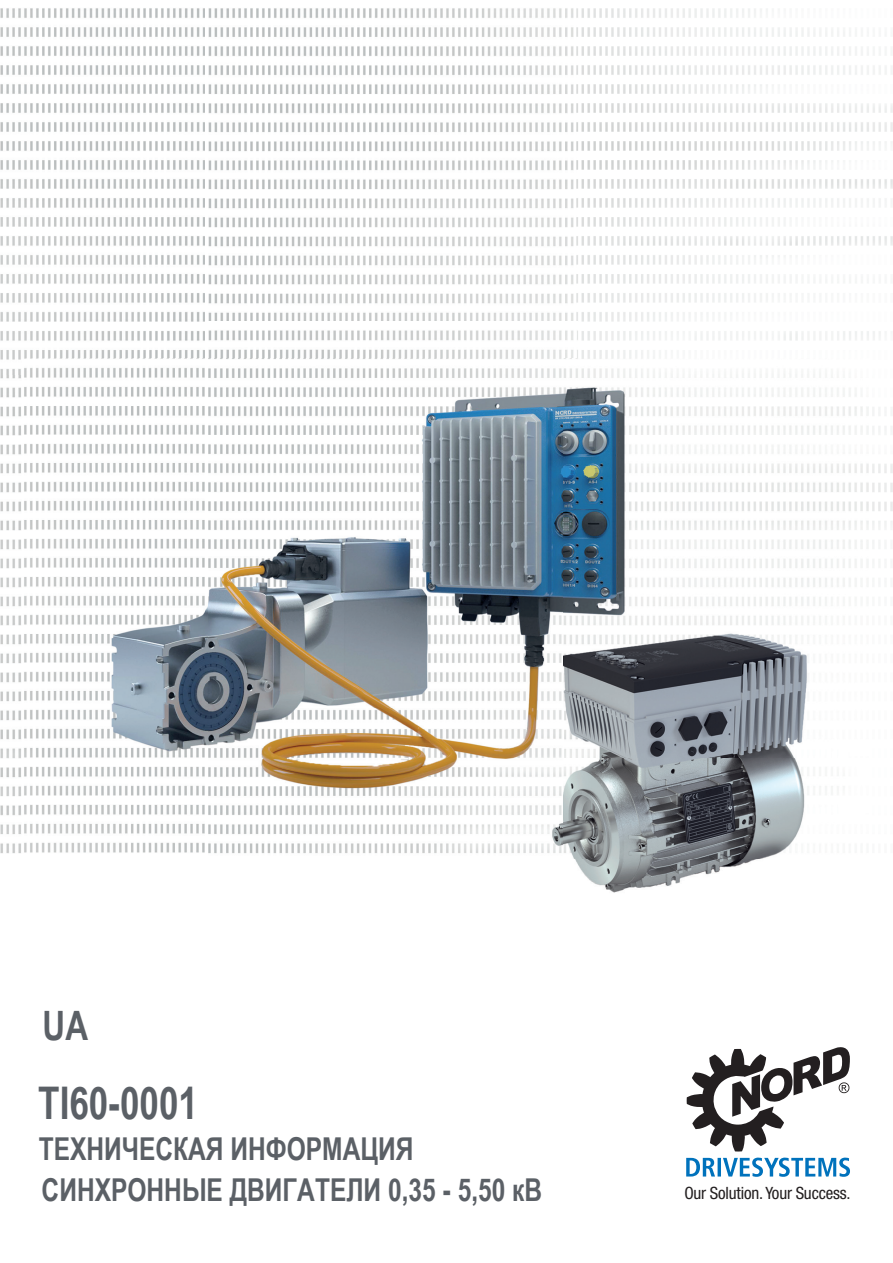
<style>
.page{position:relative;width:893px;height:1263px;background:#fff}
.page>*{position:absolute;margin:0;border:0;box-sizing:border-box;transform-origin:0 0}
.t1{font:700 45px "Arial Narrow";color:#5b6066;scale:.95 1}
.t2{font:700 40.5px "Arial Narrow";color:#5b6066;scale:.95 1}
.t3{font:700 31.5px/40.5px "Arial Narrow";color:#5b6066;scale:.95 1}
.t4{font:condensed 16.95px "Helvetica Neue LT Std";letter-spacing:-.01em;color:#231f20}
</style>
<div class="page">
<img style="left:208px;top:8px;width:366px;height:350px">
<img style="left:576px;top:8px;width:317px;height:350px">
<img style="left:872px;top:407px;width:21px;height:172px">
<img style="left:0;top:8px;width:205px;height:367px">
<img style="left:0;top:375px;width:21px;height:478px">
<img style="left:573px;top:858px;width:191px;height:35px">
<img style="left:208px;top:358px;width:355px;height:350px">
<img style="left:563px;top:358px;width:306px;height:500px">
<img style="left:208px;top:708px;width:356px;height:150px">
<img style="left:23px;top:358px;width:185px;height:495px">
<svg style="left:686px;top:1157px;width:164px;height:19px"></svg>
<svg style="left:687px;top:1047px;width:163px;height:104px"></svg>
<p class="t2" style="left:43px;top:995px;width:49px">UA</p>
<h1 class="t1" style="left:38px;top:1069px;width:170px">TI60-0001</h1>
<p class="t3" style="left:39px;top:1127px;width:531px">ТЕХНИЧЕСКАЯ ИНФОРМАЦИЯ<br>СИНХРОННЫЕ ДВИГАТЕЛИ 0,35 - 5,50 кВ</p>
<p class="t4" style="left:684px;top:1183px;width:168px">Our Solution. Your Success.</p>
</div>
